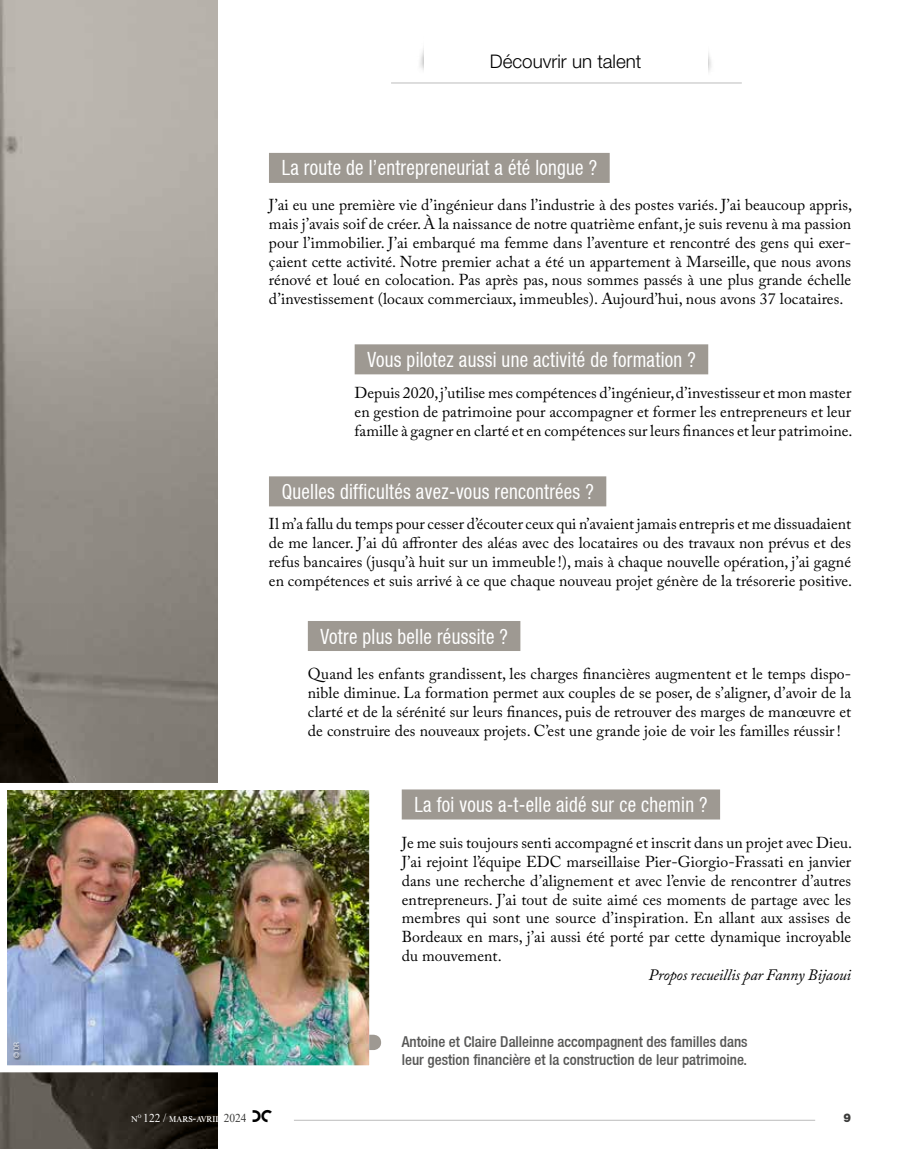
<style>
.page{position:relative;width:915px;height:1149px;background:#fff}
.page>*{position:absolute;margin:0;border:0;box-sizing:border-box;transform-origin:0 0}
.t1{font:condensed 21px "Helvetica Neue";letter-spacing:.015em;color:#fff;scale:.9 1}
.t2{font:300 18.75px "Helvetica Neue LT Std";color:#000}
.t3{font:15.75px/18.8px "Adobe Caslon Pro";letter-spacing:.005em;color:#000;text-align:justify}
.t4{font:italic 15.75px "Adobe Caslon Pro";letter-spacing:-.01em;color:#000}
.t5{font:500 condensed 15px/18px "Helvetica Neue";color:#575756}
.t6{font:12px "Times New Roman";color:#fff;scale:.95 1}
.t7{font:900 12px "Helvetica Neue LT Std";color:#3c3c3b;scale:.95 1}
.t8{font:300 condensed 7.5px "Helvetica Neue LT Std";color:#fff}
.s1{font-stretch:normal}
.s2{color:#3c3c3b}
.s3{font-family:"Bifur Foundation";font-size:14.7px;color:#000}
</style>
<div class="page">
<div style="left:670px;top:0;width:44px;height:77px;background:#000;opacity:.83"></div>
<div style="left:415px;top:0;width:45px;height:75px;background:#000;opacity:.83"></div>
<div style="left:423px;top:0;width:284px;height:83px;background:#fff"></div>
<hr style="left:391px;top:83px;width:350px;height:1px;background:#bcbcbc">
<div style="left:401px;top:789px;width:318px;height:30px;background:#9e9992"></div>
<div style="left:269px;top:153px;width:340px;height:30px;background:#9e9992"></div>
<div style="left:354px;top:344px;width:354px;height:30px;background:#9e9992"></div>
<div style="left:269px;top:476px;width:337px;height:30px;background:#9e9992"></div>
<div style="left:308px;top:620px;width:212px;height:30px;background:#9e9992"></div>
<img style="left:0;top:0;width:218px;height:1148px">
<img style="left:8px;top:790px;width:360px;height:273px">
<div style="left:0;top:782px;width:376px;height:289px;border:7px solid #fff"></div>
<hr style="left:294px;top:1119px;width:520px;height:1px;background:#bcbcbc">
<div style="left:13px;top:1041px;width:9px;height:19px;background:#000;opacity:.75"></div>
<svg style="left:369px;top:1034px;width:12px;height:15px"></svg>
<p class="t2" style="left:489px;top:50px;width:153px">Découvrir un talent</p>
<h1 class="t1" style="left:281px;top:156px;width:352px">La route de l’entrepreneuriat a été longue ?</h1>
<p class="t3" style="left:269px;top:195px;width:584px">J’ai eu une première vie d’ingénieur dans l’industrie à des postes variés. J’ai beaucoup appris, mais j’avais soif de créer. À la naissance de notre quatrième enfant, je suis revenu à ma passion pour l’immobilier. J’ai embarqué ma femme dans l’aventure et rencontré des gens qui exer&shy;çaient cette activité. Notre premier achat a été un appartement à Marseille, que nous avons rénové et loué en colocation. Pas après pas, nous sommes passés à une plus grande échelle d’investissement (locaux commerciaux, immeubles). Aujourd’hui, nous avons 37 locataires.</p>
<h1 class="t1" style="left:367px;top:347px;width:366px">Vous pilotez aussi une activité de formation ?</h1>
<p class="t3" style="left:354px;top:383px;width:499px">Depuis 2020, j’utilise mes compétences d’ingénieur, d’investisseur et mon master en gestion de patrimoine pour accompagner et former les entrepreneurs et leur famille à gagner en clarté et en compétences sur leurs finances et leur patrimoine.</p>
<h1 class="t1" style="left:281px;top:479px;width:348px">Quelles difficultés avez-vous rencontrées ?</h1>
<p class="t3" style="left:269px;top:514px;width:584px">Il m’a fallu du temps pour cesser d’écouter ceux qui n’avaient jamais entrepris et me dissuadaient de me lancer. J’ai dû affronter des aléas avec des locataires ou des travaux non prévus et des refus bancaires (jusqu’à huit sur un immeuble !), mais à chaque nouvelle opération, j’ai gagné en compétences et suis arrivé à ce que chaque nouveau projet génère de la trésorerie positive.</p>
<h1 class="t1" style="left:320px;top:623px;width:209px">Votre plus belle réussite ?</h1>
<p class="t3" style="left:308px;top:664px;width:544px">Quand les enfants grandissent, les charges financières augmentent et le temps dispo&shy;nible diminue. La formation permet aux couples de se poser, de s’aligner, d’avoir de la clarté et de la sérénité sur leurs finances, puis de retrouver des marges de manœuvre et de construire des nouveaux projets. C’est une grande joie de voir les familles réussir!</p>
<h1 class="t1" style="left:414px;top:792px;width:327px">La foi vous a-t-elle aidé sur ce chemin ?</h1>
<p class="t3" style="left:401px;top:833px;width:452px">Je me suis toujours senti accompagné et inscrit dans un projet avec Dieu.<br>J’ai rejoint l’équipe EDC marseillaise Pier-Giorgio-Frassati en janvier dans une recherche d’alignement et avec l’envie de rencontrer d’autres entrepreneurs. J’ai tout de suite aimé ces moments de partage avec les membres qui sont une source d’inspiration. En allant aux assises de Bordeaux en mars, j’ai aussi été porté par cette dynamique incroyable du mouvement.</p>
<p class="t4" style="left:648px;top:964px;width:204px">Propos recueillis par Fanny Bijaoui</p>
<p class="t8" style="left:12px;top:1057px;width:17px;rotate:-90deg"><span class="s1">©</span> DR</p>
<p class="t5" style="left:401px;top:1031px;width:347px">Antoine et Claire Dalleinne accompagnent des familles dans leur gestion financière et la construction de leur patrimoine.</p>
<p class="t6" style="left:131px;top:1109px;width:150px">n<sup>o</sup> 122 / mars-avril <span class="s2">2024</span> <span class="s3">dc</span></p>
<p class="t7" style="left:843px;top:1110px;width:10px">9</p>
</div>
